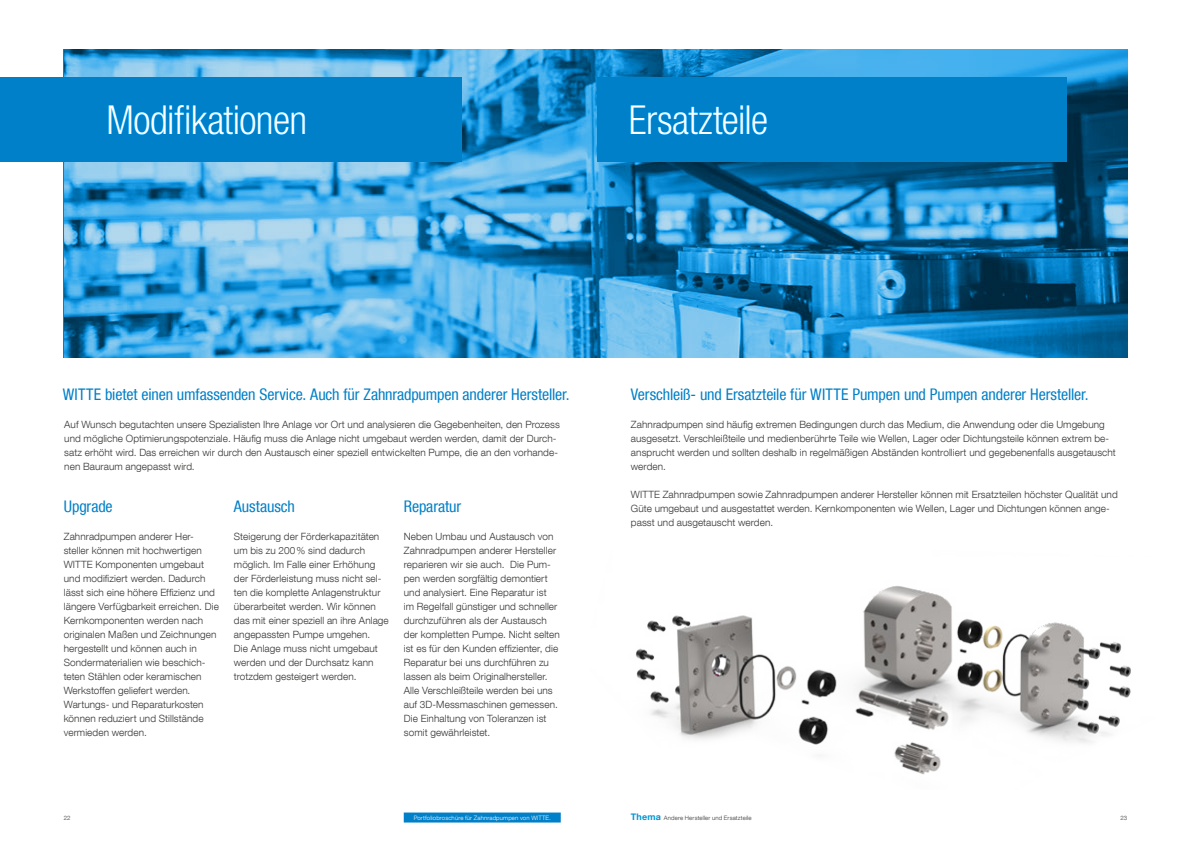
<style>
.page{position:relative;width:1191px;height:842px;background:#fff}
.page>*{position:absolute;margin:0;border:0;box-sizing:border-box;transform-origin:0 0}
.t1{font:300 condensed 40px "Helvetica Neue LT Com";letter-spacing:-.015em;color:#fff}
.t2{font:condensed 16px "Helvetica Neue LT Com";letter-spacing:-.01em;color:#0080c8}
.t3{font:300 10px/14px "Helvetica Neue LT Com";letter-spacing:.01em;color:#353534}
.t4{font:300 6px "Helvetica Neue LT Com";letter-spacing:.025em;color:#fff}
.t5{font:300 6px "Helvetica Neue LT Com";letter-spacing:.025em;color:#353534}
.s1{font-weight:700;font-size:9px;color:#0096d5}
</style>
<div class="page">
<img style="left:636px;top:586px;width:495px;height:189px">
<div style="left:0;top:78px;width:461px;height:84px;background:#0080c8"></div>
<svg style="left:63px;top:50px;width:1064px;height:308px"></svg>
<div style="left:404px;top:812px;width:157px;height:10px;background:#0080c8"></div>
<h1 class="t1" style="left:106px;top:96px;width:202px">Modifikationen</h1>
<h1 class="t1" style="left:629px;top:96px;width:141px">Ersatzteile</h1>
<h2 class="t2" style="left:63px;top:385px;width:508px">WITTE bietet einen umfassenden Service. Auch für Zahnradpumpen anderer Hersteller.</h2>
<p class="t3" style="left:64px;top:417px;width:497px">Auf Wunsch begutachten unsere Spezialisten Ihre Anlage vor Ort und analysieren die Gegebenheiten, den Prozess und mögliche Optimierungspotenziale. Häufig muss die Anlage nicht umgebaut werden werden, damit der Durch&shy;satz erhöht wird. Das erreichen wir durch den Austausch einer speziell entwickelten Pumpe, die an den vorhande&shy;nen Bauraum angepasst wird.</p>
<h2 class="t2" style="left:64px;top:497px;width:50px">Upgrade</h2>
<p class="t3" style="left:64px;top:529px;width:157px">Zahnradpumpen anderer Her&shy;steller können mit hochwertigen<br>WITTE Komponenten umgebaut und modifiziert werden. Dadurch lässt sich eine höhere Effizienz und längere Verfügbarkeit erreichen. Die<br>Kernkomponenten werden nach originalen Maßen und Zeichnungen hergestellt und können auch in<br>Sondermaterialien wie beschich&shy;teten Stählen oder keramischen<br>Werkstoffen geliefert werden.<br>Wartungs- und Reparaturkosten können reduziert und Stillstände vermieden werden.</p>
<h2 class="t2" style="left:234px;top:497px;width:62px">Austausch</h2>
<p class="t3" style="left:234px;top:529px;width:156px">Steigerung der Förderkapazitäten um bis zu 200% sind dadurch möglich. Im Falle einer Erhöhung der Förderleistung muss nicht sel&shy;ten die komplette Anlagenstruktur überarbeitet werden. Wir können das mit einer speziell an ihre Anlage angepassten Pumpe umgehen.<br>Die Anlage muss nicht umgebaut werden und der Durchsatz kann trotzdem gesteigert werden.</p>
<h2 class="t2" style="left:404px;top:497px;width:59px">Reparatur</h2>
<p class="t3" style="left:404px;top:529px;width:157px">Neben Umbau und Austausch von Zahnradpumpen anderer Hersteller reparieren wir sie auch. Die Pum&shy;pen werden sorgfältig demontiert und analysiert. Eine Reparatur ist<br>im Regelfall günstiger und schneller durchzuführen als der Austausch der kompletten Pumpe. Nicht selten ist es für den Kunden effizienter, die Reparatur bei uns durchführen zu lassen als beim Originalhersteller.<br>Alle Verschleißteile werden bei uns auf 3D-Messmaschinen gemessen.<br>Die Einhaltung von Toleranzen ist somit gewährleistet.</p>
<h2 class="t2" style="left:631px;top:385px;width:459px">Verschleiß- und Ersatzteile für WITTE Pumpen und Pumpen anderer Hersteller.</h2>
<p class="t3" style="left:631px;top:417px;width:486px">Zahnradpumpen sind häufig extremen Bedingungen durch das Medium, die Anwendung oder die Umgebung ausgesetzt. Verschleißteile und medienberührte Teile wie Wellen, Lager oder Dichtungsteile können extrem be&shy;ansprucht werden und sollten deshalb in regelmäßigen Abständen kontrolliert und gegebenenfalls ausgetauscht werden.</p>
<p class="t3" style="left:631px;top:487px;width:488px">WITTE Zahnradpumpen sowie Zahnradpumpen anderer Hersteller können mit Ersatzteilen höchster Qualität und<br>Güte umgebaut und ausgestattet werden. Kernkomponenten wie Wellen, Lager und Dichtungen können ange&shy;passt und ausgetauscht werden.</p>
<p class="t5" style="left:631px;top:814px;width:122px"><span class="s1">Thema</span> Andere Hersteller und Ersatzteile</p>
<p class="t5" style="left:64px;top:814px;width:8px">22</p>
<p class="t4" style="left:414px;top:814px;width:139px">Portfoliobroschüre für Zahnradpumpen von WITTE.</p>
<p class="t5" style="left:1120px;top:814px;width:8px">23</p>
</div>
